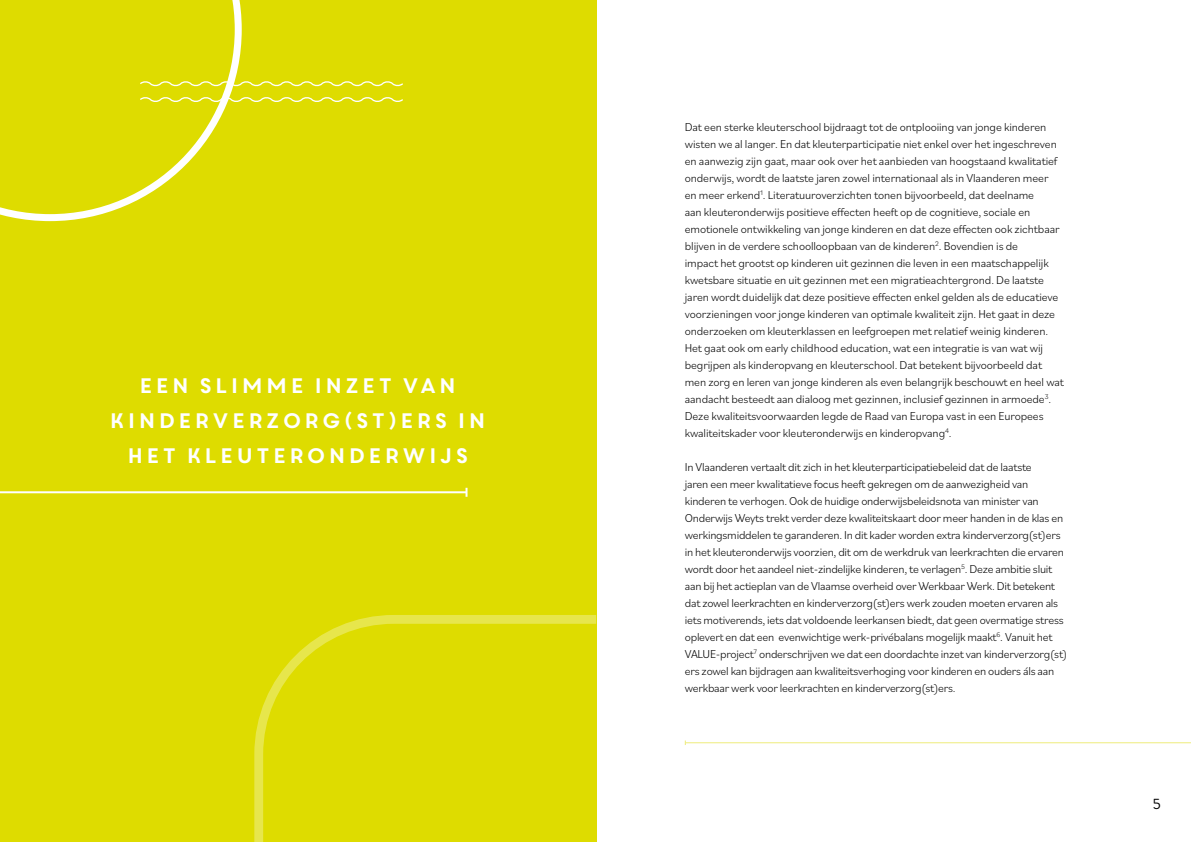
<style>
.page{position:relative;width:1191px;height:842px;background:#fff}
.page>*{position:absolute;margin:0;border:0;box-sizing:border-box;transform-origin:0 0}
.t1{font:21px/34.9px "Core Circus";color:#fff;text-align:center}
.t2{font:15px "Brandon Grotesque";color:#000}
.t3{font:300 12px/17px "Bilo";letter-spacing:-.015em;color:#000}
</style>
<div class="page">
<div style="left:0;top:0;width:596px;height:842px;background:#dedc00"></div>
<svg style="left:242px;top:81px;width:161px;height:6px"></svg>
<svg style="left:242px;top:97px;width:161px;height:5px"></svg>
<svg style="left:0;top:0;width:242px;height:221px"></svg>
<hr style="left:0;top:491px;width:466px;height:2px;background:#fff">
<svg style="left:465px;top:488px;width:2px;height:9px"></svg>
<svg style="left:254px;top:610px;width:343px;height:232px"></svg>
<hr style="left:685px;top:742px;width:506px;height:1px;background:#e2df24">
<h1 class="t1" style="left:108px;top:368px;width:380px">EEN SLIMME INZET VAN<br>KINDERVERZORG(ST)ERS IN<br>HET KLEUTERONDERWIJS</h1>
<p class="t3" style="left:685px;top:118px;width:380px">Dat een sterke kleuterschool bijdraagt tot de ontplooiing van jonge kinderen wisten we al langer. En dat kleuterparticipatie niet enkel over het ingeschreven en aanwezig zijn gaat, maar ook over het aanbieden van hoogstaand kwalitatief onderwijs, wordt de laatste jaren zowel internationaal als in Vlaanderen meer<br>en meer erkend<sup>1</sup>. Literatuuroverzichten tonen bijvoorbeeld, dat deelname<br>aan kleuteronderwijs positieve effecten heeft op de cognitieve, sociale en emotionele ontwikkeling van jonge kinderen en dat deze effecten ook zichtbaar blijven in de verdere schoolloopbaan van de kinderen<sup>2</sup>. Bovendien is de<br>impact het grootst op kinderen uit gezinnen die leven in een maatschappelijk kwetsbare situatie en uit gezinnen met een migratieachtergrond. De laatste jaren wordt duidelijk dat deze positieve effecten enkel gelden als de educatieve voorzieningen voor jonge kinderen van optimale kwaliteit zijn. Het gaat in deze onderzoeken om kleuterklassen en leefgroepen met relatief weinig kinderen.<br>Het gaat ook om early childhood education, wat een integratie is van wat wij begrijpen als kinderopvang en kleuterschool. Dat betekent bijvoorbeeld dat men zorg en leren van jonge kinderen als even belangrijk beschouwt en heel wat aandacht besteedt aan dialoog met gezinnen, inclusief gezinnen in armoede<sup>3</sup>.<br>Deze kwaliteitsvoorwaarden legde de Raad van Europa vast in een Europees kwaliteitskader voor kleuteronderwijs en kinderopvang<sup>4</sup>.</p>
<p class="t3" style="left:685px;top:458px;width:384px">In Vlaanderen vertaalt dit zich in het kleuterparticipatiebeleid dat de laatste<br>jaren een meer kwalitatieve focus heeft gekregen om de aanwezigheid van kinderen te verhogen. Ook de huidige onderwijsbeleidsnota van minister van Onderwijs Weyts trekt verder deze kwaliteitskaart door meer handen in de klas en werkingsmiddelen te garanderen. In dit kader worden extra kinderverzorg(st)ers in het kleuteronderwijs voorzien, dit om de werkdruk van leerkrachten die ervaren wordt door het aandeel niet-zindelijke kinderen, te verlagen<sup>5</sup>. Deze ambitie sluit aan bij het actieplan van de Vlaamse overheid over Werkbaar Werk. Dit betekent dat zowel leerkrachten en kinderverzorg(st)ers werk zouden moeten ervaren als iets motiverends, iets dat voldoende leerkansen biedt, dat geen overmatige stress oplevert en dat een evenwichtige werk-privébalans mogelijk maakt<sup>6</sup>. Vanuit het VALUE-project<sup>7</sup> onderschrijven we dat een doordachte inzet van kinderverzorg(st) ers zowel kan bijdragen aan kwaliteitsverhoging voor kinderen en ouders áls aan werkbaar werk voor leerkrachten en kinderverzorg(st)ers.</p>
<p class="t2" style="left:1152px;top:793px;width:9px">5</p>
</div>
